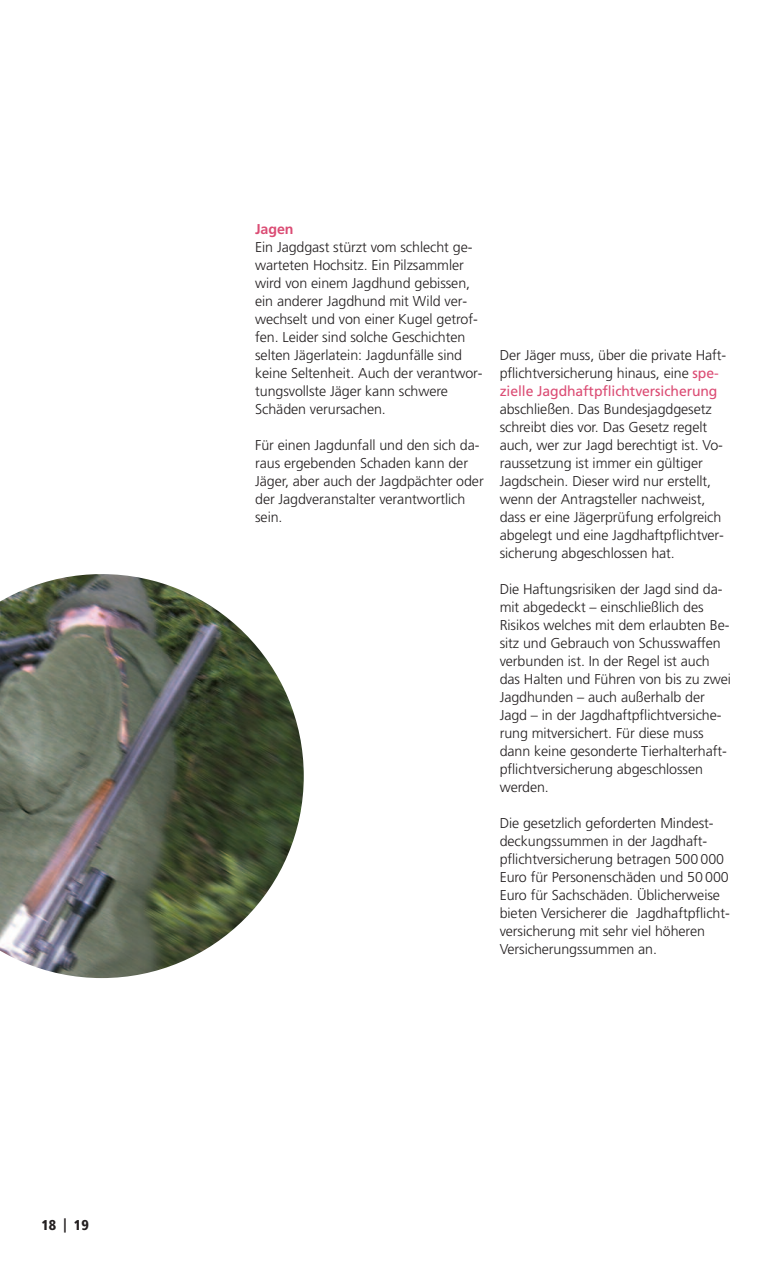
<style>
.page{position:relative;width:774px;height:1263px;background:#fff}
.page>*{position:absolute;margin:0;border:0;box-sizing:border-box;transform-origin:0 0}
.t1{font:300 14.25px/18px "Frutiger LT";letter-spacing:-.005em;color:#231f20}
.t2{font:700 14.25px "Frutiger LT";letter-spacing:-.005em;color:#db4c74}
.t3{font:900 condensed 14.25px "Frutiger LT";color:#231f20}
.s1{font-weight:400;color:#db4c74}
</style>
<div class="page">
<img style="left:0;top:574px;width:304px;height:404px">
<p class="t3" style="left:64px;top:1215px;width:5px">|</p>
<p class="t3" style="left:41px;top:1217px;width:49px">18 19</p>
<p class="t2" style="left:255px;top:221px;width:40px">Jagen</p>
<p class="t1" style="left:255px;top:238px;width:229px">Ein Jagdgast stürzt vom schlecht ge&shy;warteten Hochsitz. Ein Pilzsammler wird von einem Jagdhund gebissen, ein anderer Jagdhund mit Wild ver&shy;wechselt und von einer Kugel getrof&shy;fen. Leider sind solche Geschichten selten Jägerlatein: Jagdunfälle sind keine Seltenheit. Auch der verantwor&shy;tungsvollste Jäger kann schwere Schäden verursachen.</p>
<p class="t1" style="left:255px;top:436px;width:230px">Für einen Jagdunfall und den sich da - raus ergebenden Schaden kann der<br>Jäger, aber auch der Jagdpächter oder der Jagdveranstalter verantwortlich sein.</p>
<p class="t1" style="left:500px;top:346px;width:228px">Der Jäger muss, über die private Haft&shy;pflichtversicherung hinaus, eine <span class="s1">spe&shy;zielle Jagdhaftpflichtversicherung</span></p>
<p class="t1" style="left:500px;top:400px;width:226px">abschließen. Das Bundesjagdgesetz schreibt dies vor. Das Gesetz regelt auch, wer zur Jagd berechtigt ist. Vo - raussetzung ist immer ein gültiger Jagdschein. Dieser wird nur erstellt, wenn der Antragsteller nachweist, dass er eine Jägerprüfung erfolgreich abgelegt und eine Jagdhaftpflichtver&shy;sicherung abgeschlossen hat.</p>
<p class="t1" style="left:500px;top:580px;width:233px">Die Haftungsrisiken der Jagd sind da&shy;mit abgedeckt – einschließlich des Risikos welches mit dem erlaubten Be&shy;sitz und Gebrauch von Schusswaffen verbunden ist. In der Regel ist auch das Halten und Führen von bis zu zwei Jagdhunden – auch außerhalb der Jagd – in der Jagdhaftpflichtversiche&shy;rung mitversichert. Für diese muss dann keine gesonderte Tierhalterhaft&shy;pflichtversicherung abgeschlossen werden.</p>
<p class="t1" style="left:500px;top:814px;width:232px">Die gesetzlich geforderten Mindest&shy;deckungssummen in der Jagdhaft&shy;pflichtversicherung betragen 500 000<br>Euro für Personenschäden und 50 000<br>Euro für Sachschäden. Üblicherweise bieten Versicherer die Jagdhaftpflicht&shy;versicherung mit sehr viel höheren Versicherungssummen an.</p>
</div>
